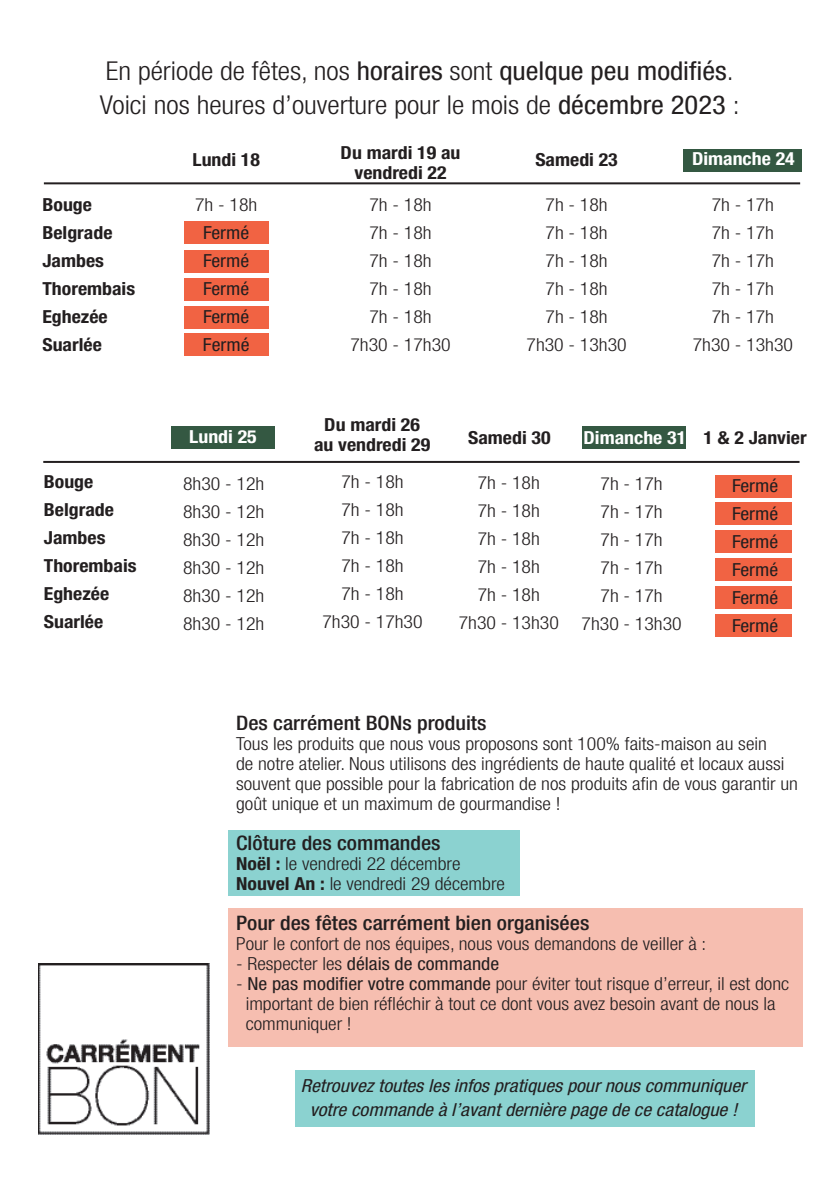
<style>
.page{position:relative;width:840px;height:1191px;background:#fff}
.page>*{position:absolute;margin:0;border:0;box-sizing:border-box;transform-origin:0 0}
.t1{font:300 condensed 26px/34px "Helvetica Neue LT Std";color:#231f20;scale:1.1 1}
.t2{font:500 condensed 20px "Helvetica Neue LT Std";color:#231f20;scale:1.1 1}
.t3{font:300 condensed 18px/28px "Helvetica Neue LT Std";color:#231f20;text-align:center;scale:1.1 1}
.t4{font:700 condensed 18px/28px "Helvetica Neue LT Std";color:#231f20;scale:1.1 1}
.t5{font:italic condensed 18px/24px "Helvetica Neue LT Std";color:#231f20;text-align:center;scale:1.1 1}
.t6{font:condensed 18px/28px "Helvetica Neue LT Std";color:#231f20;text-align:justify;scale:1.1 1}
.t7{font:700 condensed 18px "Helvetica Neue LT Std";color:#fff;scale:1.1 1}
.s1{font-weight:400}
.s2{font-weight:700}
.s3{font-weight:300}
</style>
<div class="page">
<div style="left:228px;top:831px;width:291px;height:65px;background:#8bd2d0"></div>
<div style="left:683px;top:149px;width:118px;height:23px;background:#345842"></div>
<div style="left:714px;top:615px;width:77px;height:22px;background:#f16343"></div>
<div style="left:228px;top:909px;width:574px;height:137px;background:#f6beb0"></div>
<div style="left:184px;top:306px;width:85px;height:22px;background:#f16343"></div>
<div style="left:171px;top:426px;width:104px;height:22px;background:#345842"></div>
<div style="left:184px;top:278px;width:85px;height:22px;background:#f16343"></div>
<div style="left:184px;top:250px;width:85px;height:22px;background:#f16343"></div>
<div style="left:295px;top:1070px;width:459px;height:57px;background:#8bd2d0"></div>
<div style="left:714px;top:475px;width:77px;height:22px;background:#f16343"></div>
<div style="left:714px;top:586px;width:77px;height:23px;background:#f16343"></div>
<div style="left:714px;top:558px;width:77px;height:22px;background:#f16343"></div>
<div style="left:714px;top:530px;width:77px;height:22px;background:#f16343"></div>
<div style="left:714px;top:503px;width:77px;height:22px;background:#f16343"></div>
<div style="left:184px;top:222px;width:85px;height:22px;background:#f16343"></div>
<div style="left:184px;top:334px;width:85px;height:22px;background:#f16343"></div>
<hr style="left:44px;top:182px;width:755px;height:2px;background:#231f20">
<img style="left:39px;top:963px;width:171px;height:171px">
<hr style="left:43px;top:461px;width:756px;height:2px;background:#231f20">
<div style="left:582px;top:426px;width:104px;height:22px;background:#345842"></div>
<h1 class="t1" style="left:100px;top:54px;width:583px">En période de fêtes, nos <span class="s1">horaires</span> sont <span class="s1">quelque peu modifiés</span>.<br>Voici nos heures d’ouverture pour le mois de <span class="s1">décembre 2023</span> :</h1>
<p class="t4" style="left:192px;top:145px;width:63px">Lundi 18</p>
<p class="t4" style="left:340px;top:142px;width:110px;line-height:20px;text-align:center">Du mardi 19 au vendredi 22</p>
<p class="t4" style="left:535px;top:145px;width:76px">Samedi 23</p>
<p class="t4" style="left:42px;top:190px;width:86px">Bouge<br>Belgrade<br>Jambes<br>Thorembais<br>Eghezée<br>Suarlée</p>
<p class="t3" style="left:350px;top:191px;width:93px">7h - 18h<br>7h - 18h<br>7h - 18h<br>7h - 18h<br>7h - 18h<br>7h30 - 17h30</p>
<p class="t3" style="left:195px;top:191px;width:58px">7h - 18h</p>
<p class="t6" style="left:203px;top:219px;width:44px">Fermé Fermé Fermé Fermé Fermé</p>
<p class="t3" style="left:526px;top:191px;width:93px">7h - 18h<br>7h - 18h<br>7h - 18h<br>7h - 18h<br>7h - 18h<br>7h30 - 13h30</p>
<p class="t7" style="left:691px;top:148px;width:95px">Dimanche 24</p>
<p class="t3" style="left:692px;top:190px;width:93px">7h - 17h<br>7h - 17h<br>7h - 17h<br>7h - 17h<br>7h - 17h<br>7h30 - 13h30</p>
<p class="t7" style="left:189px;top:426px;width:63px">Lundi 25</p>
<p class="t4" style="left:314px;top:414px;width:107px;line-height:20px;text-align:center">Du mardi 26 au vendredi 29</p>
<p class="t4" style="left:468px;top:423px;width:76px">Samedi 30</p>
<p class="t7" style="left:583px;top:426px;width:95px">Dimanche 31</p>
<p class="t4" style="left:703px;top:423px;width:95px">1 &amp; 2 Janvier</p>
<p class="t4" style="left:44px;top:467px;width:86px">Bouge<br>Belgrade<br>Jambes<br>Thorembais<br>Eghezée<br>Suarlée</p>
<p class="t3" style="left:322px;top:467px;width:93px">7h - 18h<br>7h - 18h<br>7h - 18h<br>7h - 18h<br>7h - 18h<br>7h30 - 17h30</p>
<p class="t3" style="left:458px;top:468px;width:93px">7h - 18h<br>7h - 18h<br>7h - 18h<br>7h - 18h<br>7h - 18h<br>7h30 - 13h30</p>
<p class="t3" style="left:581px;top:469px;width:93px">7h - 17h<br>7h - 17h<br>7h - 17h<br>7h - 17h<br>7h - 17h<br>7h30 - 13h30</p>
<p class="t3" style="left:183px;top:469px;width:75px;text-align:justify">8h30 - 12h 8h30 - 12h 8h30 - 12h 8h30 - 12h 8h30 - 12h 8h30 - 12h</p>
<p class="t6" style="left:731px;top:471px;width:43px">Fermé Fermé Fermé Fermé Fermé Fermé</p>
<p class="t2" style="left:236px;top:711px;width:229px">Des carrément BONs produits</p>
<p class="t3" style="left:236px;top:734px;width:512px;line-height:20px;text-align:left">Tous les produits que nous vous proposons sont 100% faits-maison au sein<br>de notre atelier. Nous utilisons des ingrédients de haute qualité et locaux aussi souvent que possible pour la fabrication de nos produits afin de vous garantir un goût unique et un maximum de gourmandise !</p>
<p class="t2" style="left:236px;top:831px;width:187px">Clôture des commandes</p>
<p class="t3" style="left:236px;top:854px;width:246px;line-height:20px;text-align:left"><span class="s2">Noël :</span> le vendredi 22 décembre<br><span class="s2">Nouvel An :</span> le vendredi 29 décembre</p>
<p class="t2" style="left:236px;top:911px;width:322px">Pour des fêtes carrément bien organisées</p>
<p class="t3" style="left:236px;top:930px;width:428px">Pour le confort de nos équipes, nous vous demandons de veiller à :</p>
<p class="t6" style="left:236px;top:950px;width:240px"><span class="s3">- Respecter les</span> délais de commande</p>
<p class="t3" style="left:245px;top:974px;width:495px;line-height:20px;text-align:left;text-indent:-10px">- <span class="s1">Ne pas modifier votre commande</span> pour éviter tout risque d’erreur, il est donc important de bien réfléchir à tout ce dont vous avez besoin avant de nous la communiquer !</p>
<p class="t5" style="left:301px;top:1074px;width:406px">Retrouvez toutes les infos pratiques pour nous communiquer votre commande à l’avant dernière page de ce catalogue !</p>
</div>
